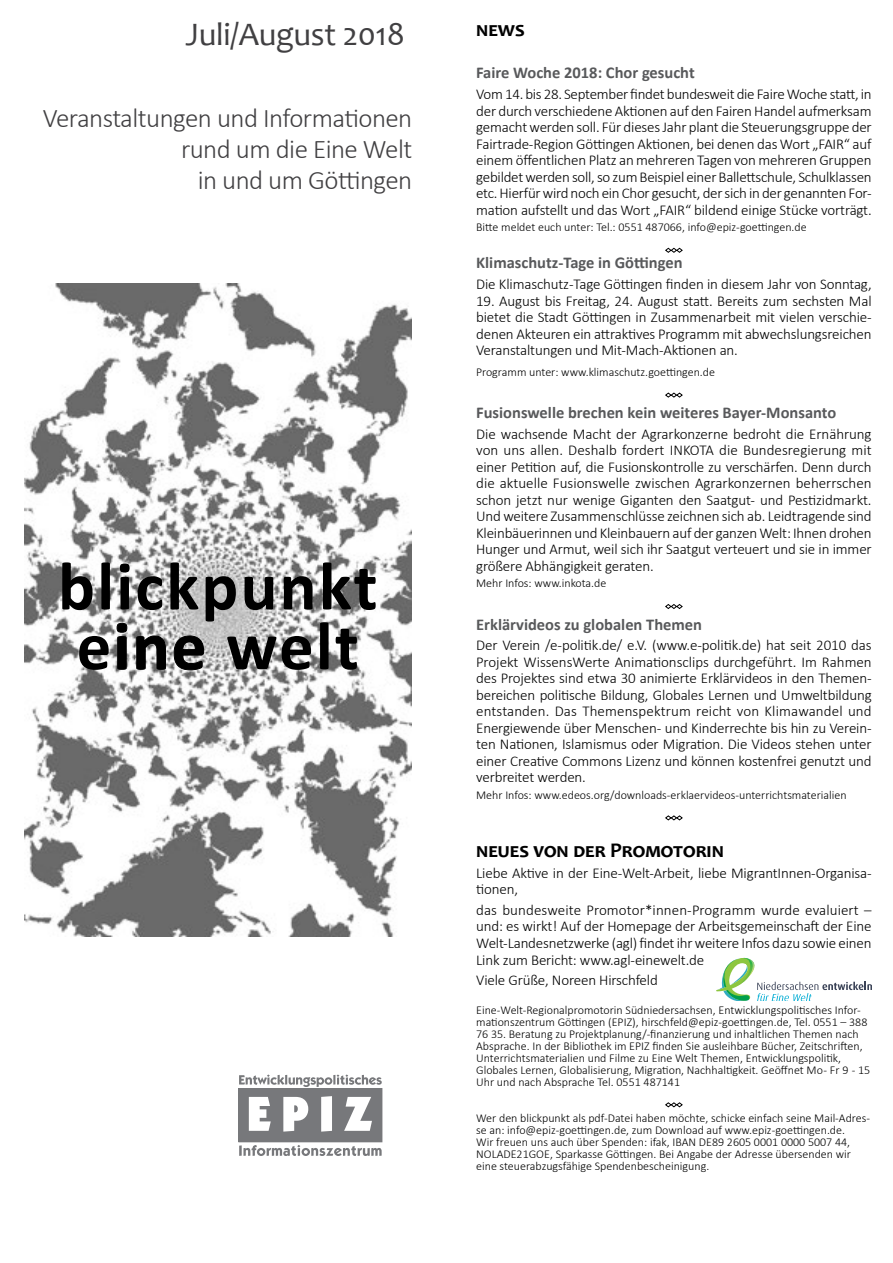
<style>
.page{position:relative;width:893px;height:1263px;background:#fff}
.page>*{position:absolute;margin:0;border:0;box-sizing:border-box;transform-origin:0 0}
.t1{font:700 69px/59.8px "Calibri";letter-spacing:.03em;color:#000}
.t2{font:33px "Candara";letter-spacing:-.01em;color:#414042}
.t3{font:300 27px/31.2px "Calibri";letter-spacing:-.02em;color:#414042;text-align:right}
.t4{font:700 21px "Candara";color:#000}
.t5{font:700 16.5px "Calibri";color:#58595b}
.t6{font:300 15px/16.5px "Calibri";letter-spacing:-.01em;color:#000;text-align:justify}
.t7{font:300 12px/12px "Calibri";color:#000}
</style>
<div class="page">
<img style="left:24px;top:284px;width:387px;height:653px">
<svg style="left:116px;top:623px;width:12px;height:47px"></svg>
<svg style="left:136px;top:635px;width:30px;height:35px"></svg>
<svg style="left:173px;top:635px;width:31px;height:36px"></svg>
<div style="left:239px;top:1088px;width:143px;height:54px;background:#77787b"></div>
<svg style="left:249px;top:1096px;width:123px;height:35px"></svg>
<svg style="left:239px;top:1074px;width:143px;height:13px"></svg>
<svg style="left:239px;top:1145px;width:143px;height:11px"></svg>
<svg style="left:665px;top:248px;width:18px;height:5px"></svg>
<svg style="left:665px;top:393px;width:18px;height:5px"></svg>
<svg style="left:665px;top:604px;width:18px;height:5px"></svg>
<svg style="left:665px;top:815px;width:18px;height:5px"></svg>
<svg style="left:665px;top:1102px;width:18px;height:5px"></svg>
<svg style="left:716px;top:958px;width:156px;height:43px"></svg>
<h2 class="t2" style="left:185px;top:14px;width:221px">Juli/August 2018</h2>
<h3 class="t3" style="left:43px;top:102px;width:371px">Veranstaltungen und Informationen rund um die Eine Welt<br>in und um Göttingen</h3>
<h1 class="t1" style="left:58px;top:556px;width:321px">blickpunkt eine welt</h1>
<h3 class="t4" style="left:476px;top:16px;width:50px">news</h3>
<p class="t5" style="left:476px;top:62px;width:220px">Faire Woche 2018: Chor gesucht</p>
<p class="t6" style="left:476px;top:86px;width:397px">Vom 14. bis 28. September findet bundesweit die Faire Woche statt, in der durch verschiedene Aktionen auf den Fairen Handel aufmerksam gemacht werden soll. Für dieses Jahr plant die Steuerungsgruppe der Fairtrade-Region Göttingen Aktionen, bei denen das Wort „FAIR“ auf einem öffentlichen Platz an mehreren Tagen von mehreren Gruppen gebildet werden soll, so zum Beispiel einer Ballettschule, Schulklassen etc. Hierfür wird noch ein Chor gesucht, der sich in der genannten For&shy;mation aufstellt und das Wort „FAIR“ bildend einige Stücke vorträgt.</p>
<p class="t7" style="left:476px;top:221px;width:332px">Bitte meldet euch unter: Tel.: 0551 487066, info@epiz-goettingen.de</p>
<p class="t5" style="left:476px;top:252px;width:208px">Klimaschutz-Tage in Göttingen</p>
<p class="t6" style="left:476px;top:276px;width:397px">Die Klimaschutz-Tage Göttingen finden in diesem Jahr von Sonntag,</p>
<p class="t6" style="left:476px;top:292px;width:397px">19. August bis Freitag, 24. August statt. Bereits zum sechsten Mal bietet die Stadt Göttingen in Zusammenarbeit mit vielen verschie&shy;denen Akteuren ein attraktives Programm mit abwechslungsreichen Veranstaltungen und Mit-Mach-Aktionen an.</p>
<p class="t7" style="left:476px;top:366px;width:240px">Programm unter: www.klimaschutz.goettingen.de</p>
<p class="t5" style="left:476px;top:402px;width:362px">Fusionswelle brechen kein weiteres Bayer-Monsanto</p>
<p class="t6" style="left:476px;top:426px;width:397px">Die wachsende Macht der Agrarkonzerne bedroht die Ernährung von uns allen. Deshalb fordert INKOTA die Bundesregierung mit einer Petition auf, die Fusionskontrolle zu verschärfen. Denn durch die aktuelle Fusionswelle zwischen Agrarkonzernen beherrschen schon jetzt nur wenige Giganten den Saatgut- und Pestizidmarkt.<br>Und weitere Zusammenschlüsse zeichnen sich ab. Leidtragende sind Kleinbäuerinnen und Kleinbauern auf der ganzen Welt: Ihnen drohen Hunger und Armut, weil sich ihr Saatgut verteuert und sie in immer größere Abhängigkeit geraten.</p>
<p class="t7" style="left:476px;top:577px;width:132px">Mehr Infos: www.inkota.de</p>
<p class="t5" style="left:476px;top:614px;width:227px">Erklärvideos zu globalen Themen</p>
<p class="t6" style="left:476px;top:637px;width:397px">Der Verein /e-politik.de/ e.V. (www.e-politik.de) hat seit 2010 das Projekt WissensWerte Animationsclips durchgeführt. Im Rahmen des Projektes sind etwa 30 animierte Erklärvideos in den Themen&shy;bereichen politische Bildung, Globales Lernen und Umweltbildung entstanden. Das Themenspektrum reicht von Klimawandel und Energiewende über Menschen- und Kinderrechte bis hin zu Verein&shy;ten Nationen, Islamismus oder Migration. Die Videos stehen unter einer Creative Commons Lizenz und können kostenfrei genutzt und verbreitet werden.</p>
<p class="t7" style="left:476px;top:788px;width:372px">Mehr Infos: www.edeos.org/downloads-erklaervideos-unterrichtsmaterialien</p>
<h3 class="t4" style="left:476px;top:837px;width:249px">neues von der Promotorin</h3>
<p class="t6" style="left:476px;top:864px;width:397px">Liebe Aktive in der Eine-Welt-Arbeit, liebe MigrantInnen-Organisa&shy;tionen,</p>
<p class="t6" style="left:476px;top:902px;width:397px">das bundesweite Promotor*innen-Programm wurde evaluiert – und: es wirkt! Auf der Homepage der Arbeitsgemeinschaft der Eine Welt-Landesnetzwerke (agl) findet ihr weitere Infos dazu sowie einen Link zum Bericht: www.agl-einewelt.de</p>
<p class="t6" style="left:476px;top:972px;width:183px">Viele Grüße, Noreen Hirschfeld</p>
<p class="t7" style="left:476px;top:1003px;width:396px">Eine-Welt-Regionalpromotorin Südniedersachsen, Entwicklungspolitisches Infor&shy;mationszentrum Göttingen (EPIZ), hirschfeld@epiz-goettingen.de, Tel. 0551 – 388<br>76 35. Beratung zu Projektplanung/-finanzierung und inhaltlichen Themen nach Absprache. In der Bibliothek im EPIZ finden Sie ausleihbare Bücher, Zeitschriften, Unterrichtsmaterialien und Filme zu Eine Welt Themen, Entwicklungspolitik, Globales Lernen, Globalisierung, Migration, Nachhaltigkeit. Geöffnet Mo - Fr 9 - 15<br>Uhr und nach Absprache Tel. 0551 487141</p>
<p class="t7" style="left:476px;top:1111px;width:395px">Wer den blickpunkt als pdf-Datei haben möchte, schicke einfach seine Mail-Adres&shy;se an: info@epiz-goettingen.de, zum Download auf www.epiz-goettingen.de.<br>Wir freuen uns auch über Spenden: ifak, IBAN DE89 2605 0001 0000 5007 44, NOLADE21GOE, Sparkasse Göttingen. Bei Angabe der Adresse übersenden wir eine steuerabzugsfähige Spendenbescheinigung.</p>
</div>
